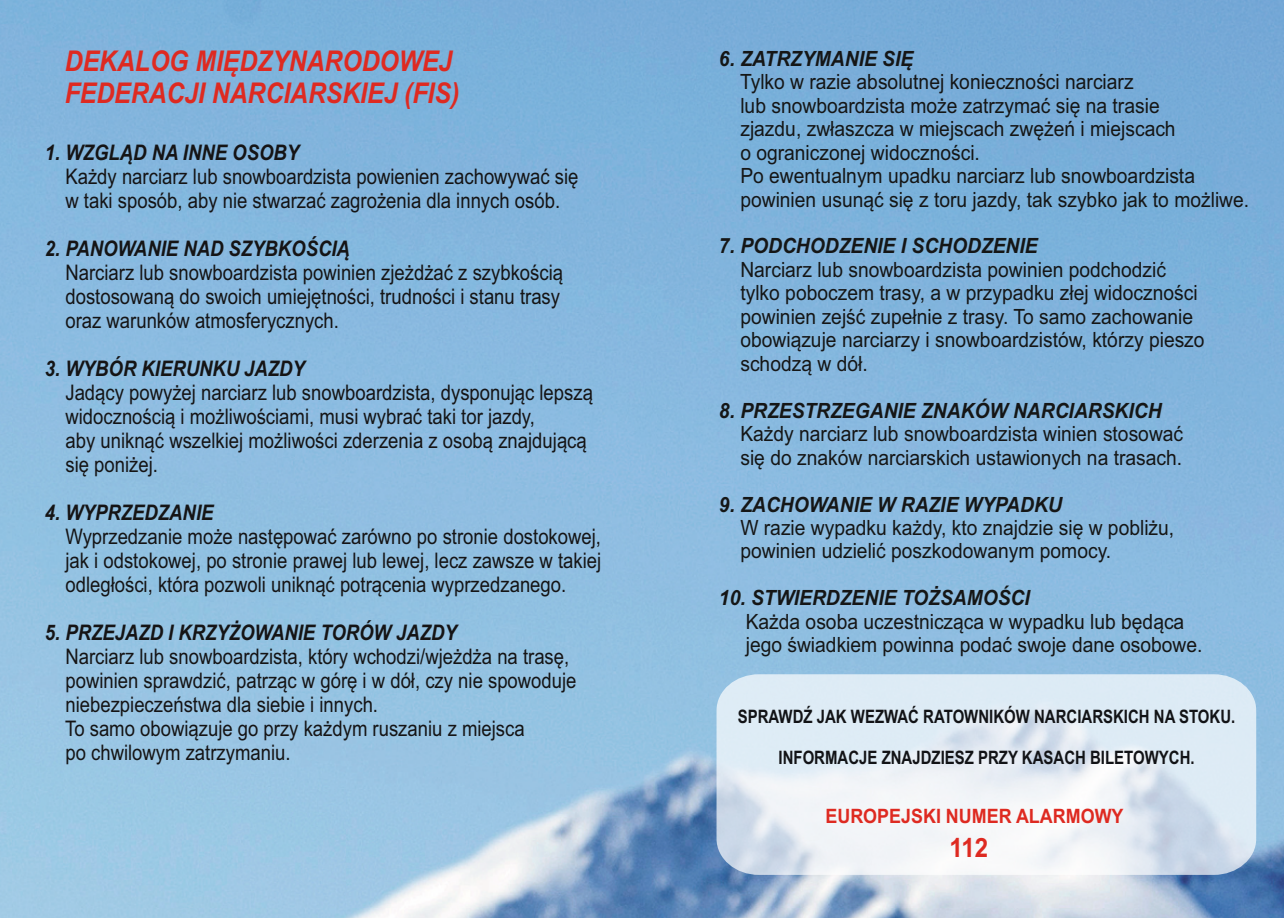
<style>
.page{position:relative;width:1284px;height:918px;background:#fff}
.page>*{position:absolute;margin:0;border:0;box-sizing:border-box;transform-origin:0 0}
.t1{font:italic 700 28.5px/31.8px "Arial";color:#de2a21;scale:.87 1}
.t2{font:700 26.7px "Arial";color:#de2a21;scale:.91 1}
.t3{font:21.6px/24px "Arial";color:#151415;scale:.86 1}
.t4{font:italic 700 21.6px "Arial";color:#151415;scale:.86 1}
.t5{font:21px/23.4px "Arial";color:#151616;scale:.92 1}
.t6{font:italic 700 21px "Arial";color:#151616;scale:.92 1}
.t7{font:700 19.8px "Arial";color:#de2a21;scale:.91 1}
.t8{font:700 18.6px "Arial";color:#121316;scale:.81 1}
</style>
<div class="page">
<img style="left:0;top:0;width:1284px;height:918px">
<svg style="left:717px;top:674px;width:539px;height:201px;fill:#deecf5"></svg>
<h1 class="t1" style="left:65px;top:48px;width:455px">DEKALOG MIĘDZYNARODOWEJ<br>FEDERACJI NARCIARSKIEJ (FIS)</h1>
<p class="t6" style="left:719px;top:50px;width:213px">6. ZATRZYMANIE SIĘ</p>
<p class="t5" style="left:740px;top:72px;width:555px">Tylko w razie absolutnej konieczności narciarz<br>lub snowboardzista może zatrzymać się na trasie<br>zjazdu, zwłaszcza w miejscach zwężeń i miejscach<br>o ograniczonej widoczności.<br>Po ewentualnym upadku narciarz lub snowboardzista powinien usunąć się z toru jazdy, tak szybko jak to możliwe.</p>
<p class="t6" style="left:719px;top:238px;width:348px">7. PODCHODZENIE I SCHODZENIE</p>
<p class="t5" style="left:740px;top:260px;width:506px">Narciarz lub snowboardzista powinien podchodzić tylko poboczem trasy, a w przypadku złej widoczności powinien zejść zupełnie z trasy. To samo zachowanie obowiązuje narciarzy i snowboardzistów, którzy pieszo schodzą w dół.</p>
<p class="t6" style="left:719px;top:402px;width:483px">8. PRZESTRZEGANIE ZNAKÓW NARCIARSKICH</p>
<p class="t5" style="left:740px;top:424px;width:483px">Każdy narciarz lub snowboardzista winien stosować się do znaków narciarskich ustawionych na trasach.</p>
<p class="t6" style="left:719px;top:496px;width:374px">9. ZACHOWANIE W RAZIE WYPADKU</p>
<p class="t5" style="left:740px;top:518px;width:473px">W razie wypadku każdy, kto znajdzie się w pobliżu, powinien udzielić poszkodowanym pomocy.</p>
<p class="t6" style="left:719px;top:590px;width:339px">10. STWIERDZENIE TOŻSAMOŚCI</p>
<p class="t5" style="left:746px;top:612px;width:498px">Każda osoba uczestnicząca w wypadku lub będąca jego świadkiem powinna podać swoje dane osobowe.</p>
<p class="t4" style="left:45px;top:144px;width:297px">1. WZGLĄD NA INNE OSOBY</p>
<p class="t3" style="left:65px;top:166px;width:598px">Każdy narciarz lub snowboardzista powienien zachowywać się w taki sposób, aby nie stwarzać zagrożenia dla innych osób.</p>
<p class="t4" style="left:45px;top:240px;width:356px">2. PANOWANIE NAD SZYBKOŚCIĄ</p>
<p class="t3" style="left:65px;top:262px;width:580px">Narciarz lub snowboardzista powinien zjeżdżać z szybkością dostosowaną do swoich umiejętności, trudności i stanu trasy oraz warunków atmosferycznych.</p>
<p class="t4" style="left:45px;top:360px;width:304px">3. WYBÓR KIERUNKU JAZDY</p>
<p class="t3" style="left:65px;top:382px;width:615px">Jadący powyżej narciarz lub snowboardzista, dysponując lepszą widocznością i możliwościami, musi wybrać taki tor jazdy,<br>aby uniknąć wszelkiej możliwości zderzenia z osobą znajdującą się poniżej.</p>
<p class="t4" style="left:45px;top:504px;width:198px">4. WYPRZEDZANIE</p>
<p class="t3" style="left:65px;top:526px;width:625px;text-align:justify">Wyprzedzanie może następować zarówno po stronie dostokowej, jak i odstokowej, po stronie prawej lub lewej, lecz zawsze w takiej odległości, która pozwoli uniknąć potrącenia wyprzedzanego.</p>
<p class="t4" style="left:45px;top:624px;width:481px">5. PRZEJAZD I KRZYŻOWANIE TORÓW JAZDY</p>
<p class="t3" style="left:65px;top:646px;width:596px">Narciarz lub snowboardzista, który wchodzi/wjeżdża na trasę, powinien sprawdzić, patrząc w górę i w dół, czy nie spowoduje niebezpieczeństwa dla siebie i innych.<br>To samo obowiązuje go przy każdym ruszaniu z miejsca<br>po chwilowym zatrzymaniu.</p>
<p class="t8" style="left:738px;top:709px;width:616px">SPRAWDŹ JAK WEZWAĆ RATOWNIKÓW NARCIARSKICH NA STOKU.</p>
<p class="t8" style="left:779px;top:751px;width:515px">INFORMACJE ZNAJDZIESZ PRZY KASACH BILETOWYCH.</p>
<p class="t7" style="left:825px;top:809px;width:329px">EUROPEJSKI NUMER ALARMOWY</p>
<p class="t2" style="left:949px;top:837px;width:44px">112</p>
</div>
